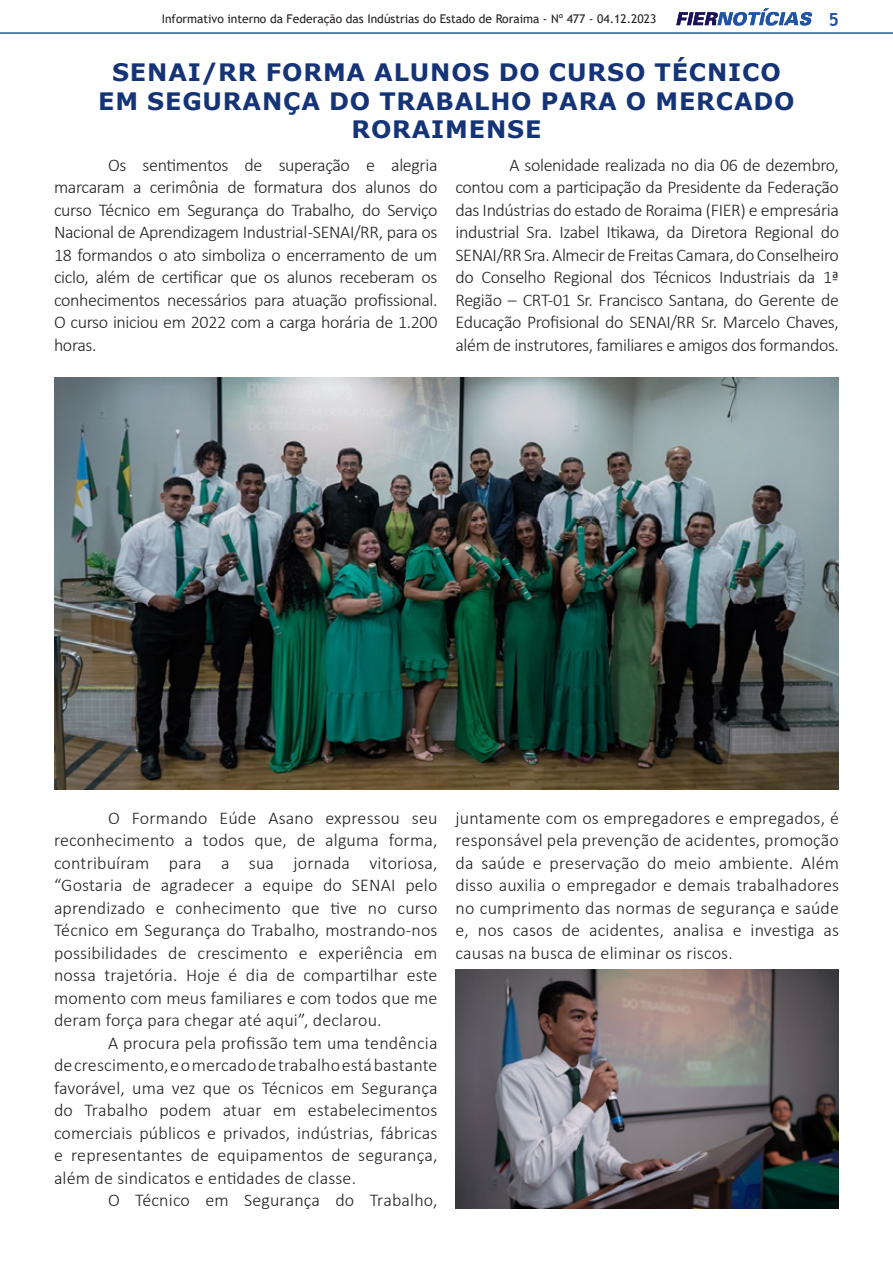
<style>
.page{position:relative;width:893px;height:1263px;background:#fff}
.page>*{position:absolute;margin:0;border:0;box-sizing:border-box;transform-origin:0 0}
.t1{font:700 24px/28.5px "Verdana";letter-spacing:.035em;color:#143477;text-align:center}
.t2{font:300 18px/22.5px "Calibri";color:#231f20;text-align:justify}
.t3{font:700 18px "Trebuchet MS";color:#2254a4}
.t4{font:12px "Trebuchet MS";color:#231f20}
</style>
<div class="page">
<img style="left:54px;top:377px;width:785px;height:412px">
<img style="left:455px;top:969px;width:384px;height:240px">
<svg style="left:676px;top:8px;width:136px;height:18px"></svg>
<hr style="left:0;top:32px;width:893px;height:2px;background:#2254a4">
<p class="t4" style="left:162px;top:11px;width:496px">Informativo interno da Federação das Indústrias do Estado de Roraima - Nº 477 - 04.12.2023</p>
<p class="t3" style="left:828px;top:8px;width:12px">5</p>
<p class="t1" style="left:98px;top:58px;width:698px">SENAI/RR FORMA ALUNOS DO CURSO TÉCNICO<br>EM SEGURANÇA DO TRABALHO PARA O MERCADO<br>RORAIMENSE</p>
<p class="t2" style="left:54px;top:153px;width:385px;text-indent:54px">Os sentimentos de superação e alegria marcaram a cerimônia de formatura dos alunos do curso Técnico em Segurança do Trabalho, do Serviço Nacional de Aprendizagem Industrial -SENAI/RR, para os 18 formandos o ato simboliza o encerramento de um ciclo, além de certificar que os alunos receberam os conhecimentos necessários para atuação profissional.<br>O curso iniciou em 2022 com a carga horária de 1.200 horas.</p>
<p class="t2" style="left:455px;top:153px;width:385px;text-indent:54px">A solenidade realizada no dia 06 de dezembro, contou com a participação da Presidente da Federação das Indústrias do estado de Roraima (FIER) e empresária industrial Sra. Izabel Itikawa, da Diretora Regional do SENAI/RR Sra. Almecir de Freitas Camara, do Conselheiro do Conselho Regional dos Técnicos Industriais da 1ª Região – CRT-01 Sr. Francisco Santana, do Gerente de Educação Profisional do SENAI/RR Sr. Marcelo Chaves, além de instrutores, familiares e amigos dos formandos.</p>
<p class="t2" style="left:54px;top:806px;width:385px;text-indent:54px">O Formando Eúde Asano expressou seu reconhecimento a todos que, de alguma forma, contribuíram para a sua jornada vitoriosa, “Gostaria de agradecer a equipe do SENAI pelo aprendizado e conhecimento que tive no curso Técnico em Segurança do Trabalho, mostrando-nos possibilidades de crescimento e experiência em nossa trajetória. Hoje é dia de compartilhar este momento com meus familiares e com todos que me deram força para chegar até aqui”, declarou.</p>
<p class="t2" style="left:54px;top:1031px;width:385px;text-indent:54px">A procura pela profissão tem uma tendência de crescimento, e o mercado de trabalho está bastante favorável, uma vez que os Técnicos em Segurança do Trabalho podem atuar em estabelecimentos comerciais públicos e privados, indústrias, fábricas e representantes de equipamentos de segurança, além de sindicatos e entidades de classe.</p>
<p class="t2" style="left:108px;top:1189px;width:331px">O Técnico em Segurança do Trabalho,</p>
<p class="t2" style="left:455px;top:806px;width:385px">juntamente com os empregadores e empregados, é responsável pela prevenção de acidentes, promoção da saúde e preservação do meio ambiente. Além disso auxilia o empregador e demais trabalhadores no cumprimento das normas de segurança e saúde e, nos casos de acidentes, analisa e investiga as causas na busca de eliminar os riscos.</p>
</div>
